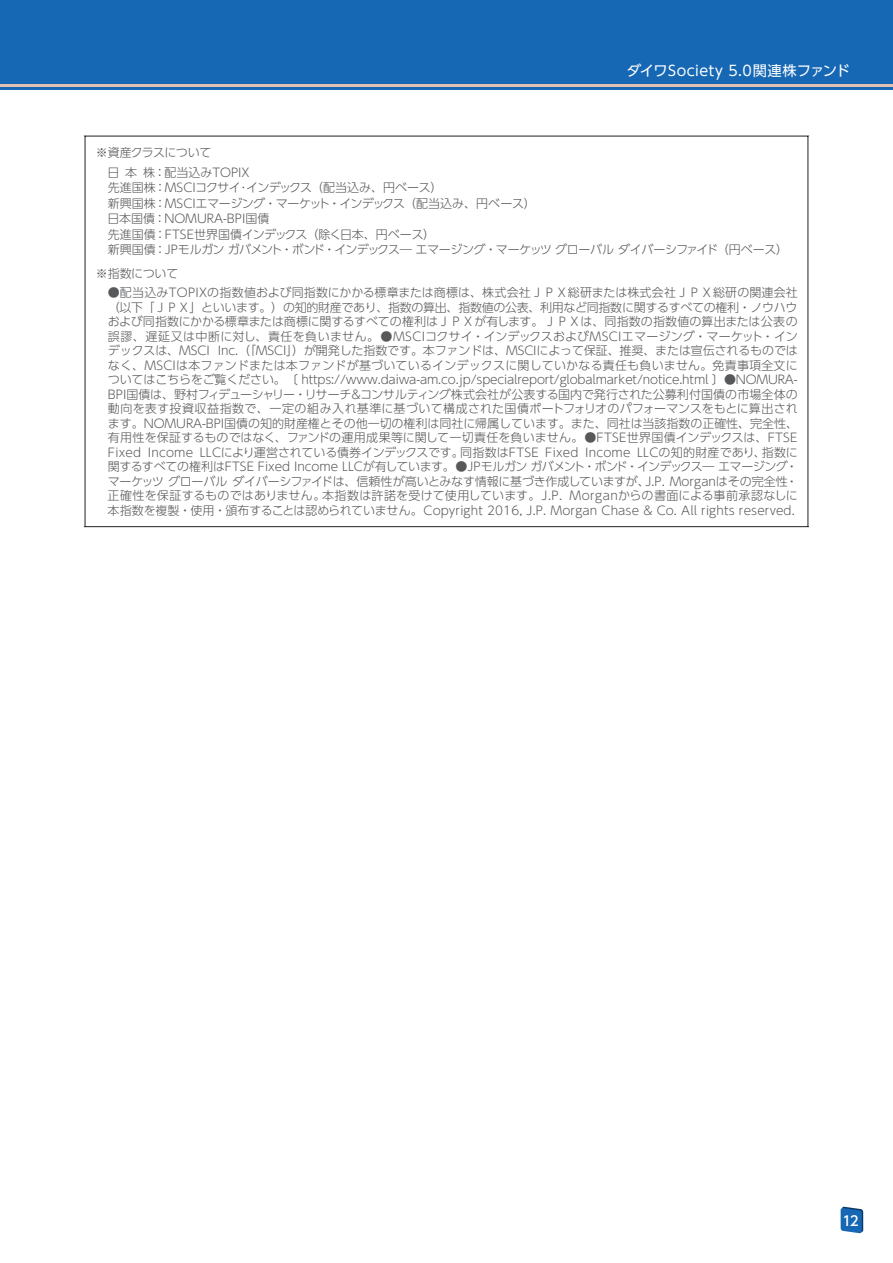
<style>
.page{position:relative;width:893px;height:1263px;background:#fff}
.page>*{position:absolute;margin:0;border:0;box-sizing:border-box;transform-origin:0 0}
.t1{font:14.25px "UD Shin Go Pro";letter-spacing:.03em;color:#fff}
.t2{font:500 13.5px "UD Shin Go Pro";color:#fff}
.t3{font:300 12px/14.5px "UD Shin Go Pro";color:#57585a}
.t4{font:300 12px/15.5px "UD Shin Go Pro";letter-spacing:-.02em;color:#57585a}
</style>
<div class="page">
<div style="left:0;top:0;width:893px;height:89px;background:#1768b4"></div>
<svg style="left:841px;top:1206px;width:22px;height:27px"></svg>
<hr style="left:0;top:84px;width:893px;height:2px;background:#e2c0b4">
<svg style="left:84px;top:136px;width:725px;height:391px"></svg>
<p class="t1" style="left:627px;top:59px;width:224px">ダイワSociety 5.0関連株ファンド</p>
<p class="t3" style="left:107px;top:142px;width:144px;line-height:19.6px;text-indent:-12px">※資産クラスについて<br>日本株：配当込みTOPIX</p>
<p class="t4" style="left:107px;top:180px;width:682px">先進国株：MSCIコクサイ･インデックス（配当込み、円ベース）<br>新興国株：MSCIエマージング・マーケット・インデックス（配当込み、円ベース）<br>日本国債：NOMURA-BPI国債<br>先進国債：FTSE世界国債インデックス（除く日本、円ベース）<br>新興国債：JPモルガン ガバメント・ボンド・インデックス― エマージング・マーケッツグローバル ダイバーシファイド（円ベース）</p>
<p class="t3" style="left:96px;top:266px;width:84px">※指数について</p>
<p class="t3" style="left:108px;top:285px;width:692px;text-align:justify">●配当込みTOPIXの指数値および同指数にかかる標章または商標は、株式会社ＪＰＸ総研または株式会社ＪＰＸ総研の関連会社（以下「ＪＰＸ」といいます。）の知的財産であり、指数の算出、指数値の公表、利用など同指数に関するすべての権利・ノウハウおよび同指数にかかる標章または商標に関するすべての権利はＪＰＸが有します。ＪＰＸは、同指数の指数値の算出または公表の誤謬、遅延又は中断に対し、責任を負いません。●MSCIコクサイ・インデックスおよびMSCIエマージング・マーケット・インデックスは、MSCI Inc.（｢MSCI｣）が開発した指数です。本ファンドは、MSCIによって保証、推奨、または宣伝されるものではなく、MSCIは本ファンドまたは本ファンドが基づいているインデックスに関していかなる責任も負いません。免責事項全文についてはこちらをご覧ください。〔 https://www.daiwa-am.co.jp/specialreport/globalmarket/notice.html 〕●NOMURA-BPI国債は、野村フィデューシャリー・リサーチ＆コンサルティング株式会社が公表する国内で発行された公募利付国債の市場全体の動向を表す投資収益指数で、一定の組み入れ基準に基づいて構成された国債ポートフォリオのパフォーマンスをもとに算出されます。NOMURA-BPI国債の知的財産権とその他一切の権利は同社に帰属しています。また、同社は当該指数の正確性、完全性、有用性を保証するものではなく、ファンドの運用成果等に関して一切責任を負いません。●FTSE世界国債インデックスは、FTSE Fixed Income LLCにより運営されている債券インデックスです。同指数はFTSE Fixed Income LLCの知的財産であり、指数に関するすべての権利はFTSE Fixed Income LLCが有しています。●JPモルガンガバメント・ボンド・インデックス― エマージング・マーケッツグローバルダイバーシファイドは、信頼性が高いとみなす情報に基づき作成していますが、J.P. Morganはその完全性・正確性を保証するものではありません。本指数は許諾を受けて使用しています。J.P. Morganからの書面による事前承認なしに本指数を複製・使用・頒布することは認められていません。Copyright 2016, J.P. Morgan Chase &amp; Co. All rights reserved.</p>
<p class="t2" style="left:843px;top:1210px;width:18px">12</p>
</div>
